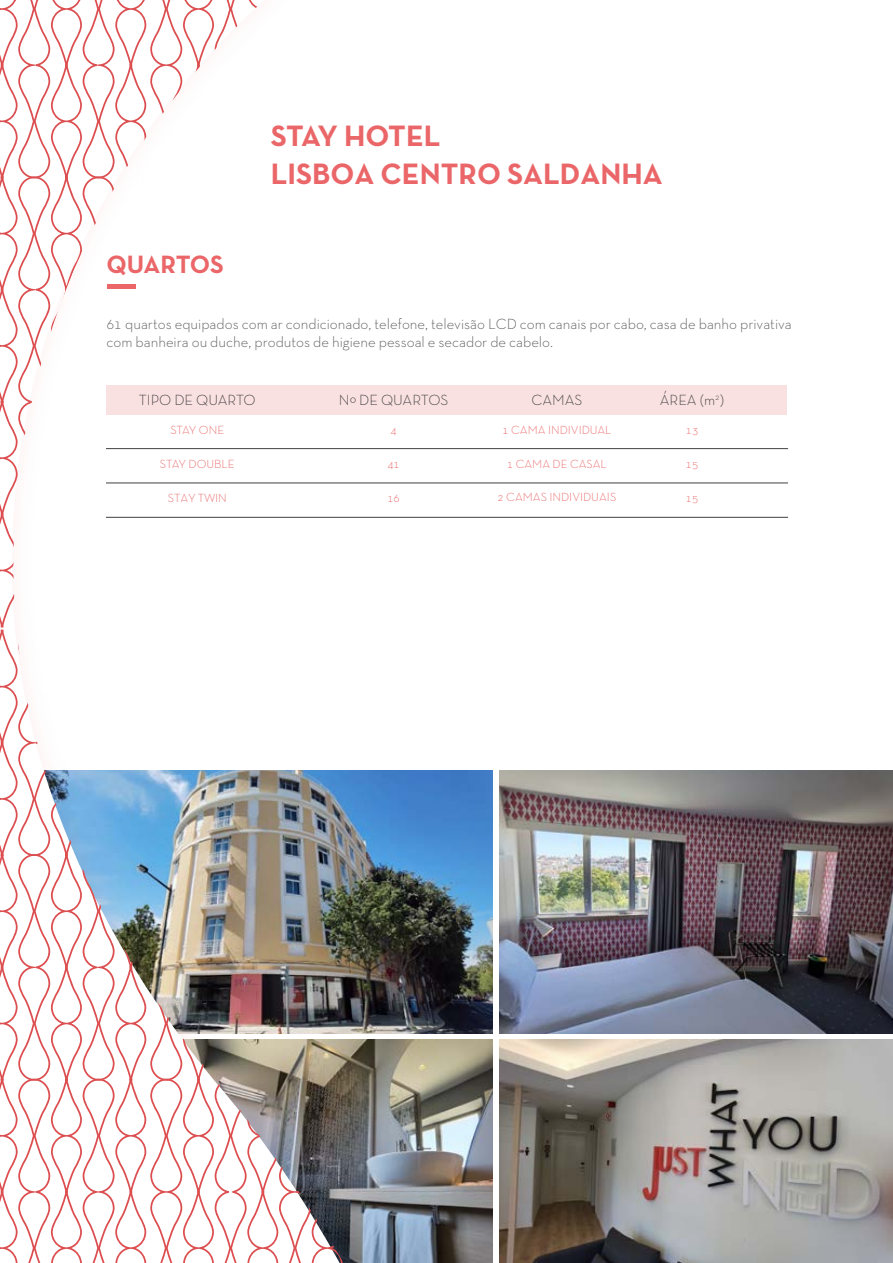
<style>
.page{position:relative;width:893px;height:1263px;background:#fff}
.page>*{position:absolute;margin:0;border:0;box-sizing:border-box;transform-origin:0 0}
.t1{font:700 30px/37.5px "Neutra Text TF";color:#ea6668}
.t2{font:700 25.5px "Neutra Text TF";letter-spacing:-.005em;color:#ea6668}
.t3{font:300 15px/18px "Neutra Text TF";color:#58595b}
.t4{font:300 15px "Neutra Text TF";color:#414042}
.t5{font:300 12px "Neutra Text TF";color:#ea6668}
</style>
<div class="page">
<img style="left:384px;top:1040px;width:109px;height:223px">
<div style="left:106px;top:385px;width:680px;height:29px;background:#fae1e1"></div>
<hr style="left:106px;top:448px;width:682px;height:1px;background:#414042">
<hr style="left:106px;top:483px;width:682px;height:1px;background:#414042">
<hr style="left:106px;top:517px;width:682px;height:1px;background:#414042">
<img style="left:500px;top:770px;width:393px;height:263px">
<img style="left:384px;top:770px;width:109px;height:263px">
<img style="left:350px;top:414px;width:34px;height:849px">
<svg style="left:0;top:0;width:344px;height:1263px"></svg>
<img style="left:500px;top:1040px;width:393px;height:223px">
<h2 class="t2" style="left:107px;top:249px;width:119px">QUARTOS</h2>
<h1 class="t1" style="left:271px;top:117px;width:393px">STAY HOTEL<br>LISBOA CENTRO SALDANHA</h1>
<p class="t3" style="left:106px;top:315px;width:687px">61 quartos equipados com ar condicionado, telefone, televisão LCD com canais por cabo, casa de banho privativa com banheira ou duche, produtos de higiene pessoal e secador de cabelo.</p>
<p class="t4" style="left:339px;top:391px;width:111px">Nº DE QUARTOS</p>
<p class="t4" style="left:531px;top:391px;width:52px">CAMAS</p>
<p class="t4" style="left:660px;top:391px;width:66px">ÁREA (m<sup>2</sup>)</p>
<p class="t4" style="left:139px;top:391px;width:119px">TIPO DE QUARTO</p>
<p class="t5" style="left:170px;top:422px;width:55px">STAY ONE</p>
<p class="t5" style="left:390px;top:422px;width:8px">4</p>
<p class="t5" style="left:503px;top:422px;width:110px">1 CAMA INDIVIDUAL</p>
<p class="t5" style="left:686px;top:422px;width:14px">13</p>
<p class="t5" style="left:160px;top:457px;width:76px">STAY DOUBLE</p>
<p class="t5" style="left:387px;top:457px;width:14px">41</p>
<p class="t5" style="left:507px;top:457px;width:101px">1 CAMA DE CASAL</p>
<p class="t5" style="left:686px;top:457px;width:14px">15</p>
<p class="t5" style="left:168px;top:491px;width:60px">STAY TWIN</p>
<p class="t5" style="left:387px;top:491px;width:14px">16</p>
<p class="t5" style="left:686px;top:491px;width:14px">15</p>
<p class="t5" style="left:498px;top:490px;width:120px">2 CAMAS INDIVIDUAIS</p>
</div>
